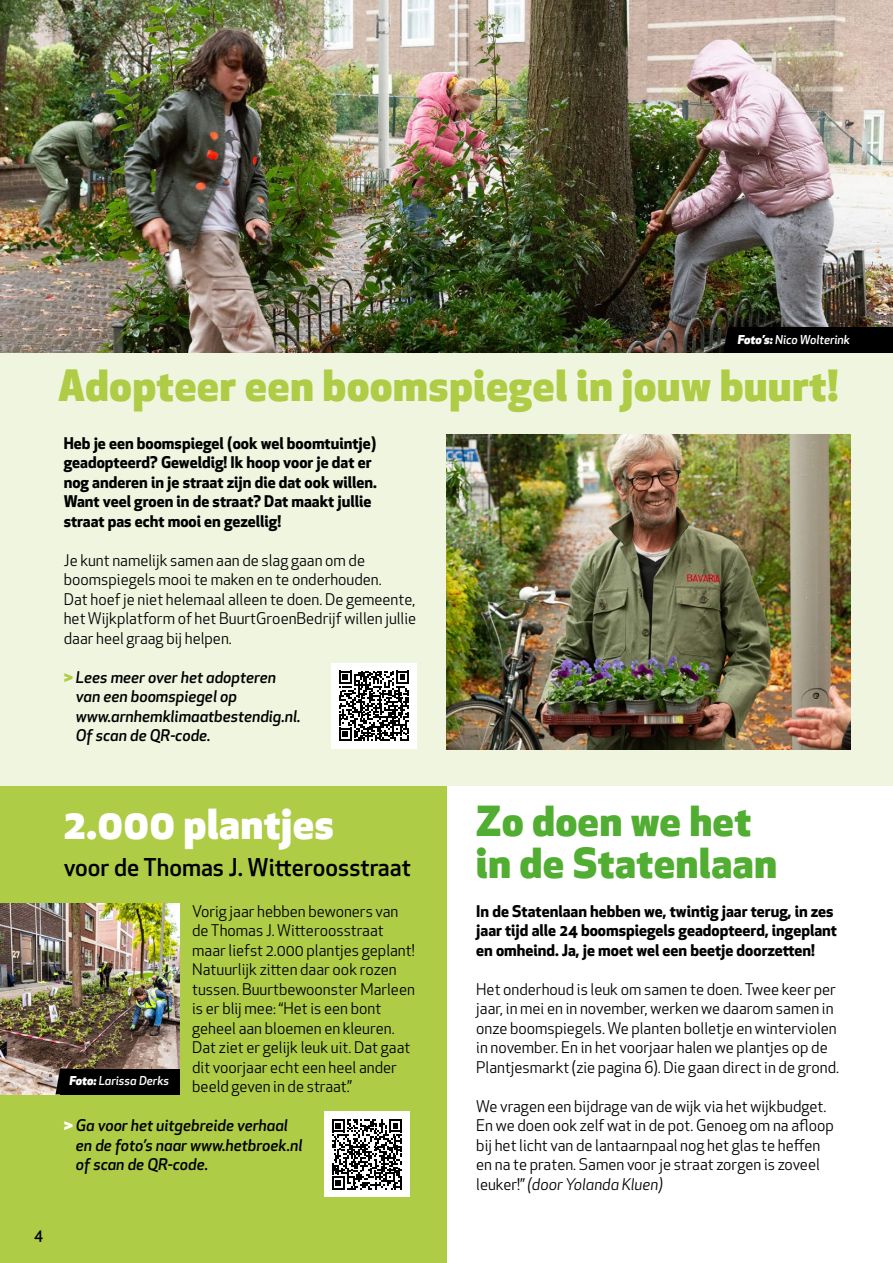
<style>
.page{position:relative;width:893px;height:1263px;background:#fff}
.page>*{position:absolute;margin:0;border:0;box-sizing:border-box;transform-origin:0 0}
.kop18{font:800 42px "Apex New";letter-spacing:.02em;color:#afcc46}
.kop18-2{font:800 40.5px/42px "Apex New";letter-spacing:.02em;color:#52ae32}
.kop18-3{font:800 40.5px "Apex New";letter-spacing:.02em;color:#fff}
.kop18-4{font:500 24px "Apex New";color:#000}
.tekst{font:15.75px/19.5px "Apex New";color:#000}
.tekst-2{font:700 15.75px/19.5px "Apex New";color:#000}
.tekst-3{font:italic 500 15.75px/19.5px "Apex New";color:#000}
.t1{font:500 15px "Apex New";color:#000}
.tekst-4{font:italic 500 12px "Apex New";color:#fff}
.s1{font-weight:800}
.s2{font-weight:800;font-style:normal;color:#afcc46}
.s3{font-weight:800;font-style:normal;color:#fff}
.s4{font-style:italic}
</style>
<div class="page">
<div style="left:0;top:340px;width:893px;height:446px;background:#f0f5e0"></div>
<div style="left:0;top:786px;width:446px;height:477px;background:#afcc46"></div>
<img style="left:0;top:0;width:893px;height:353px">
<img style="left:446px;top:434px;width:404px;height:315px">
<div style="left:734px;top:327px;width:159px;height:26px;background:#000"></div>
<svg style="left:723px;top:327px;width:11px;height:26px"></svg>
<div style="left:331px;top:663px;width:86px;height:86px;background:#fff"></div>
<svg style="left:339px;top:671px;width:70px;height:70px"></svg>
<div style="left:324px;top:1111px;width:86px;height:86px;background:#fff"></div>
<svg style="left:332px;top:1119px;width:70px;height:70px"></svg>
<img style="left:0;top:904px;width:179px;height:190px">
<div style="left:60px;top:1069px;width:119px;height:25px;background:#000"></div>
<svg style="left:56px;top:1069px;width:4px;height:25px"></svg>
<p class="tekst-4" style="left:738px;top:331px;width:114px"><span class="s1">Foto’s:</span> Nico Wolterink</p>
<p class="kop18" style="left:58px;top:357px;width:782px">Adopteer een boomspiegel in jouw buurt!</p>
<p class="tekst-2" style="left:64px;top:432px;width:315px">Heb je een boomspiegel (ook wel boomtuintje) geadopteerd? Geweldig! Ik hoop voor je dat er nog anderen in je straat zijn die dat ook willen.<br>Want veel groen in de straat? Dat maakt jullie straat pas echt mooi en gezellig!</p>
<p class="tekst" style="left:64px;top:550px;width:354px">Je kunt namelijk samen aan de slag gaan om de boomspiegels mooi te maken en te onderhouden.<br>Dat hoef je niet helemaal alleen te doen. De gemeente, het Wijkplatform of het BuurtGroenBedrijf willen jullie daar heel graag bij helpen.</p>
<p class="tekst-3" style="left:76px;top:667px;width:226px;text-indent:-12px"><span class="s2">&gt;</span> Lees meer over het adopteren van een boomspiegel op www.arnhemklimaatbestendig.nl.<br>Of scan de QR-code.</p>
<p class="kop18-3" style="left:64px;top:796px;width:272px">2.000 plantjes</p>
<p class="kop18-4" style="left:64px;top:851px;width:349px">voor de Thomas J. Witteroosstraat</p>
<p class="tekst" style="left:192px;top:901px;width:224px">Vorig jaar hebben bewoners van de Thomas J. Witteroosstraat maar liefst 2.000 plantjes geplant!<br>Natuurlijk zitten daar ook rozen tussen. Buurtbewoonster Marleen is er blij mee: “Het is een bont geheel aan bloemen en kleuren.<br>Dat ziet er gelijk leuk uit. Dat gaat dit voorjaar echt een heel ander beeld geven in de straat.”</p>
<p class="tekst-3" style="left:76px;top:1115px;width:228px;text-indent:-12px"><span class="s3">&gt;</span> Ga voor het uitgebreide verhaal en de foto’s naar www.hetbroek.nl of scan de QR-code.</p>
<p class="tekst-4" style="left:69px;top:1073px;width:101px"><span class="s1">Foto:</span> Larissa Derks</p>
<p class="t1" style="left:34px;top:1225px;width:10px">4</p>
<p class="kop18-2" style="left:476px;top:799px;width:302px">Zo doen we het in de Statenlaan</p>
<p class="tekst-2" style="left:476px;top:900px;width:362px">In de Statenlaan hebben we, twintig jaar terug, in zes jaar tijd alle 24 boomspiegels geadopteerd, ingeplant en omheind. Ja, je moet wel een beetje doorzetten!</p>
<p class="tekst" style="left:476px;top:979px;width:364px">Het onderhoud is leuk om samen te doen. Twee keer per jaar, in mei en in november, werken we daarom samen in onze boomspiegels. We planten bolletje en winterviolen in november. En in het voorjaar halen we plantjes op de Plantjesmarkt (zie pagina 6). Die gaan direct in de grond.</p>
<p class="tekst" style="left:476px;top:1096px;width:359px">We vragen een bijdrage van de wijk via het wijkbudget.<br>En we doen ook zelf wat in de pot. Genoeg om na afloop bij het licht van de lantaarnpaal nog het glas te heffen en na te praten. Samen voor je straat zorgen is zoveel leuker!” <span class="s4">(door Yolanda Kluen)</span></p>
</div>
